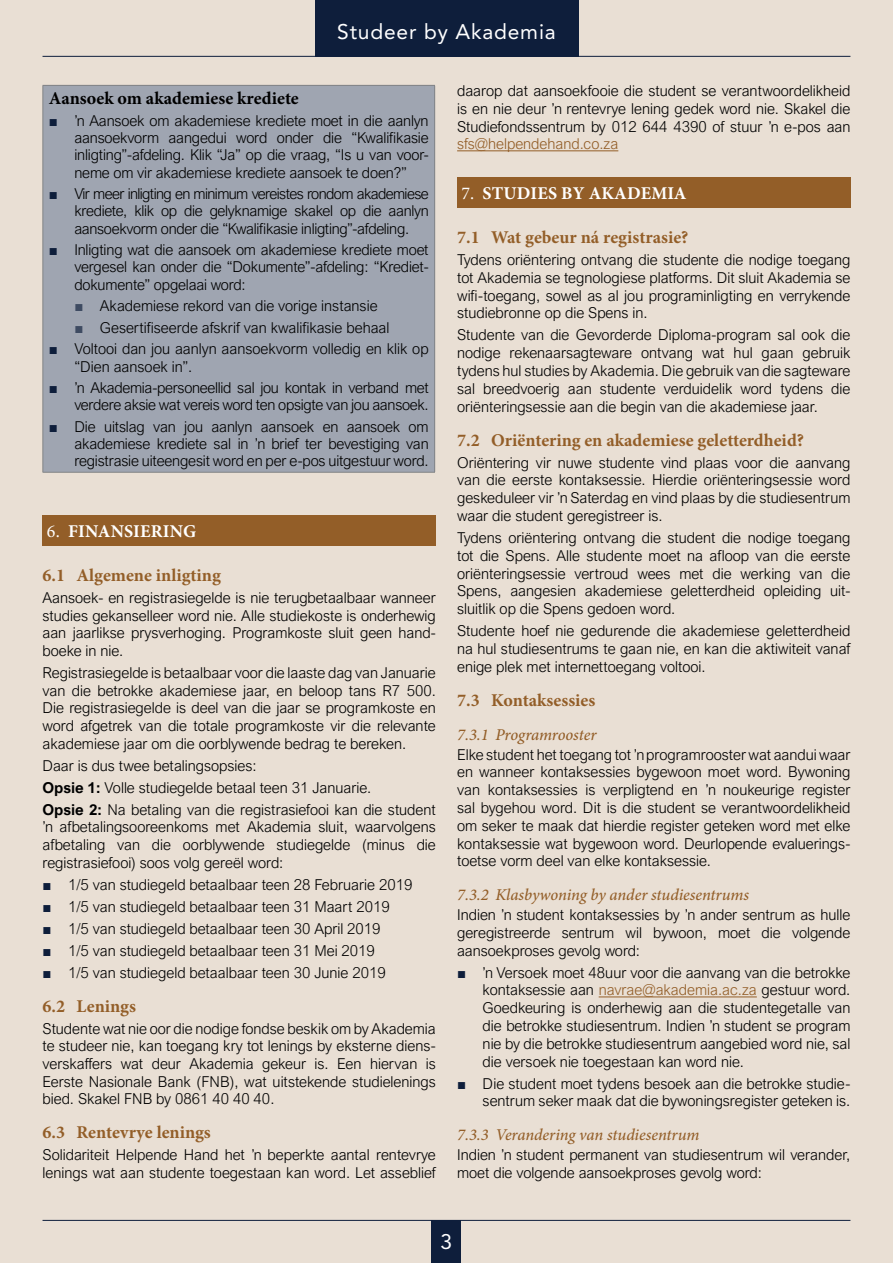
<style>
.page{position:relative;width:893px;height:1263px;background:#e9dfd4}
.page>*{position:absolute;margin:0;border:0;box-sizing:border-box;transform-origin:0 0}
.t1{font:21px "Avenir LT Std";letter-spacing:.04em;color:#fff}
.t2{font:700 18px "Minion Pro";color:#935e28}
.t3{font:700 18px "Minion Pro";letter-spacing:.01em;color:#fff}
.Kop_2{font:700 18px "Minion Pro";color:#000}
.Kop_3{font:italic 500 16.5px "Minion Pro";letter-spacing:-.005em;color:#935e28}
.Body{font:300 15px/17.9px "Arial Nova";color:#000;text-align:justify}
.Body-2{font:300 15px/17.2px "Arial Nova";letter-spacing:-.02em;color:#000;text-align:right}
.s1{font-family:"Arial";font-weight:400;color:#0e1e3b}
.s2{font-family:"Arial";font-weight:400;color:#3e4b62}
.s3{font-weight:400}
.s4{font-weight:700}
.s5{color:#935e28}
</style>
<div class="page">
<hr style="left:43px;top:56px;width:807px;height:1px;background:#0e1e3b">
<div style="left:432px;top:1220px;width:29px;height:43px;background:#0e1e3b"></div>
<hr style="left:43px;top:1220px;width:807px;height:1px;background:#0e1e3b">
<div style="left:315px;top:0;width:263px;height:57px;background:#0e1e3b"></div>
<div style="left:43px;top:515px;width:393px;height:30px;background:#935e28"></div>
<hr style="left:457px;top:150px;width:161px;height:1px;background:#935e28">
<hr style="left:599px;top:996px;width:158px;height:1px;background:#935e28">
<div style="left:457px;top:177px;width:393px;height:30px;background:#935e28"></div>
<div style="left:43px;top:85px;width:392px;height:387px;background:#9fa5b1"></div>
<hr style="left:43px;top:85px;width:392px;height:1px;background:#808285">
<hr style="left:43px;top:86px;width:1px;height:386px;background:#808285">
<hr style="left:434px;top:86px;width:1px;height:386px;background:#808285">
<hr style="left:43px;top:472px;width:392px;height:1px;background:#808285">
<h1 class="t1" style="left:337px;top:19px;width:220px">Studeer by Akademia</h1>
<p class="Kop_2" style="left:49px;top:86px;width:251px">Aansoek om akademiese krediete</p>
<p class="Body" style="left:74px;top:112px;width:356px;line-height:17.2px;text-indent:-26px"><span class="s1">■</span> ’n Aansoek om akademiese krediete moet in die aanlyn aansoekvorm aangedui word onder die “Kwalifikasie inligting”-afdeling. Klik “Ja” op die vraag, “Is u van voor&shy;neme om vir akademiese krediete aansoek te doen?”</p>
<p class="Body" style="left:74px;top:185px;width:356px;line-height:17.2px;text-indent:-26px"><span class="s1">■</span> Vir meer inligting en minimum vereistes rondom akademiese krediete, klik op die gelyknamige skakel op die aanlyn aansoekvorm onder die “Kwalifikasie inligting”-afdeling.</p>
<p class="Body" style="left:74px;top:241px;width:356px;line-height:17.2px;text-indent:-26px"><span class="s1">■</span> Inligting wat die aansoek om akademiese krediete moet vergesel kan onder die “Dokumente”-afdeling: “Krediet&shy;dokumente” opgelaai word:</p>
<p class="Body" style="left:74px;top:297px;width:305px"><span class="s2">■</span> Akademiese rekord van die vorige instansie</p>
<p class="Body" style="left:74px;top:318px;width:317px"><span class="s2">■</span> Gesertifiseerde afskrif van kwalifikasie behaal</p>
<p class="Body" style="left:74px;top:340px;width:356px;line-height:17.2px;text-indent:-26px"><span class="s1">■</span> Voltooi dan jou aanlyn aansoekvorm volledig en klik op “Dien aansoek in”.</p>
<p class="Body-2" style="left:49px;top:379px;width:381px"><span class="s1">■</span> ’n Akademia-personeellid sal jou kontak in verband met verdere aksie wat vereis word ten opsigte van jou aansoek.</p>
<p class="Body" style="left:74px;top:418px;width:356px;line-height:17.2px;text-indent:-26px"><span class="s1">■</span> Die uitslag van jou aanlyn aansoek en aansoek om akademiese krediete sal in ’n brief ter bevestiging van registrasie uiteengesit word en per e-pos uitgestuur word.</p>
<p class="t3" style="left:47px;top:518px;width:151px"><span class="s3">6.</span> FINANSIERING</p>
<p class="t2" style="left:43px;top:563px;width:180px">6.1 Algemene inligting</p>
<p class="Body" style="left:43px;top:589px;width:395px">Aansoek- en registrasiegelde is nie terugbetaalbaar wanneer studies gekanselleer word nie. Alle studiekoste is onderhewig aan jaarlikse prysverhoging. Programkoste sluit geen hand&shy;boeke in nie.</p>
<p class="Body" style="left:43px;top:664px;width:395px">Registrasiegelde is betaalbaar voor die laaste dag van Januarie van die betrokke akademiese jaar, en beloop tans R7 500.<br>Die registrasiegelde is deel van die jaar se programkoste en word afgetrek van die totale programkoste vir die relevante akademiese jaar om die oorblywende bedrag te bereken.</p>
<p class="Body" style="left:43px;top:757px;width:216px">Daar is dus twee betalingsopsies:</p>
<p class="Body" style="left:43px;top:779px;width:330px"><span class="s4">Opsie 1:</span> Volle studiegelde betaal teen 31 Januarie.</p>
<p class="Body" style="left:43px;top:801px;width:395px"><span class="s4">Opsie 2:</span> Na betaling van die registrasiefooi kan die student ’n afbetalingsooreenkoms met Akademia sluit, waarvolgens afbetaling van die oorblywende studiegelde (minus die registrasiefooi) soos volg gereël word:</p>
<p class="Body" style="left:43px;top:876px;width:371px"><span class="s1">■</span> 1/5 van studiegeld betaalbaar teen 28 Februarie 2019</p>
<p class="Body" style="left:43px;top:897px;width:349px"><span class="s1">■</span> 1/5 van studiegeld betaalbaar teen 31 Maart 2019</p>
<p class="Body" style="left:43px;top:919px;width:340px"><span class="s1">■</span> 1/5 van studiegeld betaalbaar teen 30 April 2019</p>
<p class="Body" style="left:43px;top:941px;width:334px"><span class="s1">■</span> 1/5 van studiegeld betaalbaar teen 31 Mei 2019</p>
<p class="Body" style="left:43px;top:963px;width:345px"><span class="s1">■</span> 1/5 van studiegeld betaalbaar teen 30 Junie 2019</p>
<p class="t2" style="left:43px;top:993px;width:95px">6.2 Lenings</p>
<p class="Body" style="left:43px;top:1019px;width:395px">Studente wat nie oor die nodige fondse beskik om by Akademia te studeer nie, kan toegang kry tot lenings by eksterne diens&shy;verskaffers wat deur Akademia gekeur is. Een hiervan is Eerste Nasionale Bank (FNB), wat uitstekende studielenings bied. Skakel FNB by 0861 40 40 40.</p>
<p class="t2" style="left:43px;top:1120px;width:170px">6.3 Rentevrye lenings</p>
<p class="Body" style="left:43px;top:1146px;width:395px">Solidariteit Helpende Hand het ’n beperkte aantal rentevrye lenings wat aan studente toegestaan kan word. Let asseblief</p>
<p class="Body" style="left:457px;top:82px;width:395px">daarop dat aansoekfooie die student se verantwoordelikheid is en nie deur ’n rentevrye lening gedek word nie. Skakel die Studiefondssentrum by 012 644 4390 of stuur ’n e-pos aan <span class="s5">sfs@helpendehand.co.za</span></p>
<p class="t3" style="left:461px;top:180px;width:227px"><span class="s3">7.</span> STUDIES BY AKADEMIA</p>
<p class="t2" style="left:457px;top:225px;width:233px">7.1 Wat gebeur ná registrasie?</p>
<p class="Body" style="left:457px;top:251px;width:395px">Tydens oriëntering ontvang die studente die nodige toegang tot Akademia se tegnologiese platforms. Dit sluit Akademia se wifi-toegang, sowel as al jou programinligting en verrykende studiebronne op die Spens in.</p>
<p class="Body" style="left:457px;top:326px;width:395px">Studente van die Gevorderde Diploma-program sal ook die nodige rekenaarsagteware ontvang wat hul gaan gebruik tydens hul studies by Akademia. Die gebruik van die sagteware sal breedvoerig aan studente verduidelik word tydens die oriënteringsessie aan die begin van die akademiese jaar.</p>
<p class="t2" style="left:457px;top:427px;width:348px">7.2 Oriëntering en akademiese geletterdheid?</p>
<p class="Body" style="left:457px;top:453px;width:395px">Oriëntering vir nuwe studente vind plaas voor die aanvang van die eerste kontaksessie. Hierdie oriënteringsessie word geskeduleer vir ’n Saterdag en vind plaas by die studiesentrum waar die student geregistreer is.</p>
<p class="Body" style="left:457px;top:529px;width:395px">Tydens oriëntering ontvang die student die nodige toegang tot die Spens. Alle studente moet na afloop van die eerste oriënteringsessie vertroud wees met die werking van die Spens, aangesien akademiese geletterdheid opleiding uit&shy;sluitlik op die Spens gedoen word.</p>
<p class="Body" style="left:457px;top:622px;width:395px">Studente hoef nie gedurende die akademiese geletterdheid na hul studiesentrums te gaan nie, en kan die aktiwiteit vanaf enige plek met internettoegang voltooi.</p>
<p class="t2" style="left:457px;top:687px;width:140px">7.3 Kontaksessies</p>
<p class="Kop_3" style="left:457px;top:723px;width:141px">7.3.1 Programrooster</p>
<p class="Body" style="left:457px;top:745px;width:395px">Elke student het toegang tot ’n programrooster wat aandui waar en wanneer kontaksessies bygewoon moet word. Bywoning van kontaksessies is verpligtend en ’n noukeurige register sal bygehou word. Dit is die student se verantwoordelikheid om seker te maak dat hierdie register geteken word met elke kontaksessie wat bygewoon word. Deurlopende evaluerings&shy;toetse vorm deel van elke kontaksessie.</p>
<p class="Kop_3" style="left:457px;top:883px;width:293px">7.3.2 Klasbywoning by ander studiesentrums</p>
<p class="Body" style="left:457px;top:906px;width:395px">Indien ’n student kontaksessies by ’n ander sentrum as hulle geregistreerde sentrum wil bywoon, moet die volgende aansoekproses gevolg word:</p>
<p class="Body" style="left:483px;top:963px;width:369px;text-indent:-26px"><span class="s1">■</span> ’n Versoek moet 48uur voor die aanvang van die betrokke kontaksessie aan <span class="s5">navrae@akademia.ac.za</span> gestuur word.<br>Goedkeuring is onderhewig aan die studentegetalle van die betrokke studiesentrum. Indien ’n student se program nie by die betrokke studiesentrum aangebied word nie, sal die versoek nie toegestaan kan word nie.</p>
<p class="Body" style="left:457px;top:1074px;width:395px;text-align:right"><span class="s1">■</span> Die student moet tydens besoek aan die betrokke studie&shy;sentrum seker maak dat die bywoningsregister geteken is.</p>
<p class="Kop_3" style="left:457px;top:1123px;width:244px">7.3.3 Verandering van studiesentrum</p>
<p class="Body" style="left:457px;top:1146px;width:395px">Indien ’n student permanent van studiesentrum wil verander, moet die volgende aansoekproses gevolg word:</p>
<h1 class="t1" style="left:441px;top:1229px;width:13px">3</h1>
</div>
